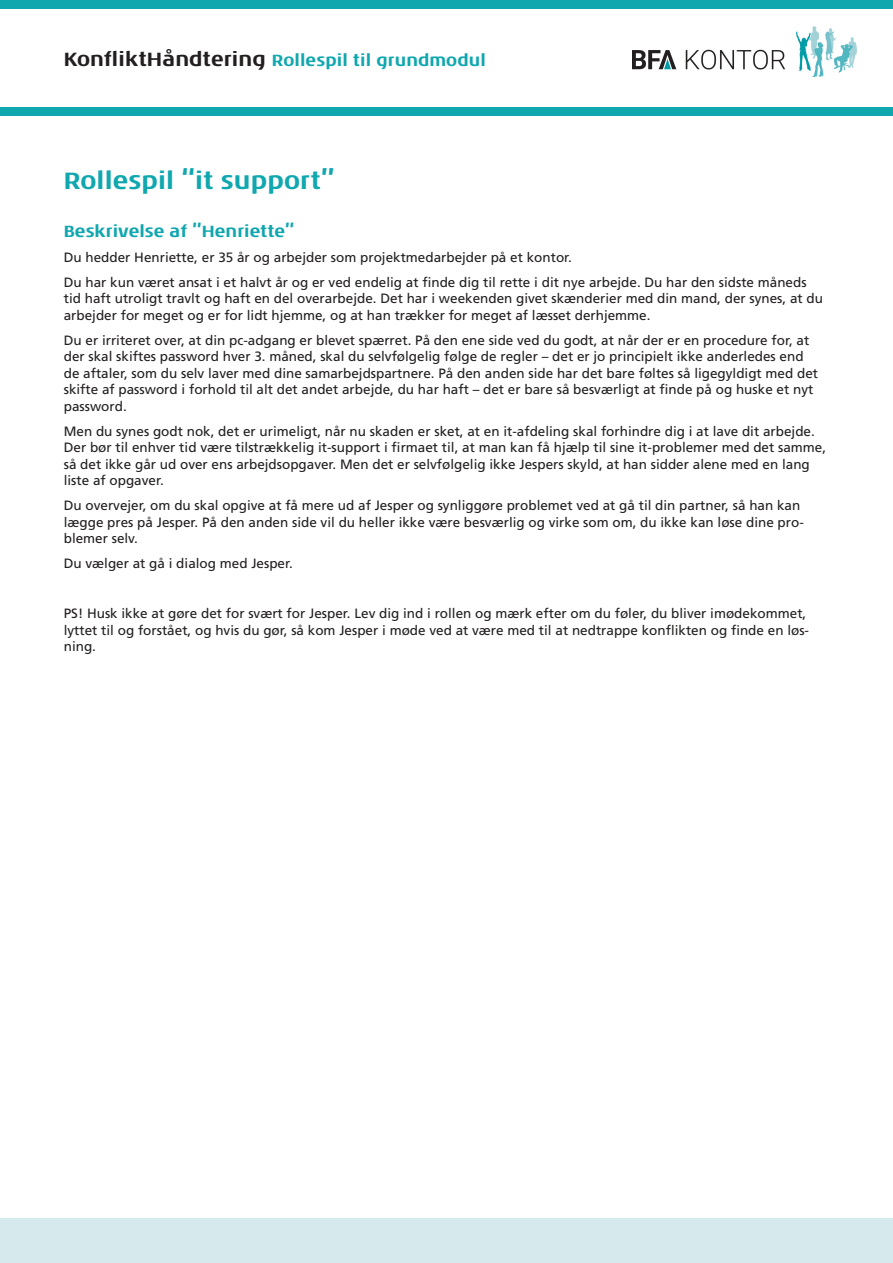
<style>
.page{position:relative;width:893px;height:1263px;background:#fff}
.page>*{position:absolute;margin:0;border:0;box-sizing:border-box;transform-origin:0 0}
.t1{font:700 24px "Noa LT Std";color:#10a7af}
.t2{font:700 16.5px "Noa LT Std";color:#10a7af}
.t3{font:13.5px/16.5px "Frutiger";color:#231f20}
.s1{font-size:19.5px;color:#231f20}
</style>
<div class="page">
<div style="left:0;top:1219px;width:893px;height:44px;background:#d6e9ec"></div>
<div style="left:0;top:0;width:893px;height:9px;background:#10a7af"></div>
<div style="left:0;top:107px;width:893px;height:9px;background:#10a7af"></div>
<img style="left:632px;top:27px;width:224px;height:50px">
<p class="t2" style="left:64px;top:50px;width:424px"><span class="s1">KonfliktHåndtering</span> Rollespil til grundmodul</p>
<p class="t1" style="left:64px;top:166px;width:272px">Rollespil “it support”</p>
<p class="t2" style="left:64px;top:221px;width:232px">Beskrivelse af ”Henriette”</p>
<p class="t3" style="left:64px;top:249px;width:510px">Du hedder Henriette, er 35 år og arbejder som projektmedarbejder på et kontor.</p>
<p class="t3" style="left:64px;top:274px;width:761px">Du har kun været ansat i et halvt år og er ved endelig at finde dig til rette i dit nye arbejde. Du har den sidste måneds tid haft utroligt travlt og haft en del overarbejde. Det har i weekenden givet skænderier med din mand, der synes, at du arbejder for meget og er for lidt hjemme, og at han trækker for meget af læsset derhjemme.</p>
<p class="t3" style="left:64px;top:332px;width:756px">Du er irriteret over, at din pc-adgang er blevet spærret. På den ene side ved du godt, at når der er en procedure for, at der skal skiftes password hver 3. måned, skal du selvfølgelig følge de regler – det er jo principielt ikke anderledes end de aftaler, som du selv laver med dine samarbejdspartnere. På den anden side har det bare føltes så ligegyldigt med det skifte af password i forhold til alt det andet arbejde, du har haft – det er bare så besværligt at finde på og huske et nyt password.</p>
<p class="t3" style="left:64px;top:423px;width:764px">Men du synes godt nok, det er urimeligt, når nu skaden er sket, at en it-afdeling skal forhindre dig i at lave dit arbejde.<br>Der bør til enhver tid være tilstrækkelig it-support i firmaet til, at man kan få hjælp til sine it-problemer med det samme, så det ikke går ud over ens arbejdsopgaver. Men det er selvfølgelig ikke Jespers skyld, at han sidder alene med en lang liste af opgaver.</p>
<p class="t3" style="left:64px;top:497px;width:742px">Du overvejer, om du skal opgive at få mere ud af Jesper og synliggøre problemet ved at gå til din partner, så han kan lægge pres på Jesper. På den anden side vil du heller ikke være besværlig og virke som om, du ikke kan løse dine pro&shy;blemer selv.</p>
<p class="t3" style="left:64px;top:555px;width:231px">Du vælger at gå i dialog med Jesper.</p>
<p class="t3" style="left:64px;top:605px;width:747px">PS! Husk ikke at gøre det for svært for Jesper. Lev dig ind i rollen og mærk efter om du føler, du bliver imødekommet, lyttet til og forstået, og hvis du gør, så kom Jesper i møde ved at være med til at nedtrappe konflikten og finde en løs&shy;ning.</p>
</div>
